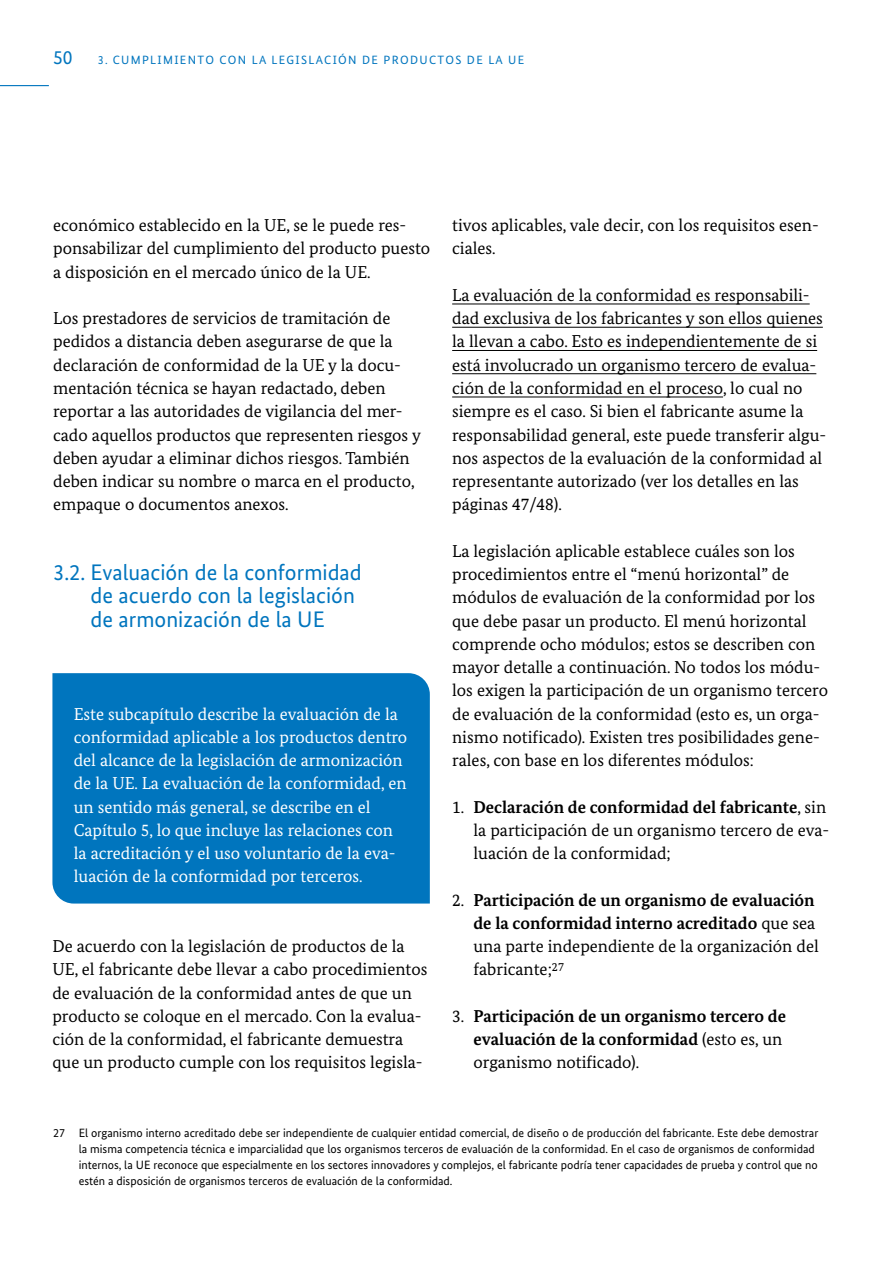
<style>
.page{position:relative;width:893px;height:1263px;background:#fff}
.page>*{position:absolute;margin:0;border:0;box-sizing:border-box;transform-origin:0 0}
.H3{font:22.5px/23.2px "Bundes Sans";color:#0075be}
.t1{font:19.5px "Bundes Sans";color:#0075be}
.P{font:17.25px/23.2px "Bundes Serif";color:#000}
.P-2{font:17.25px/23.2px "Bundes Serif";color:#fff}
.t2{font:700 17.25px/23.2px "Bundes Serif";color:#000}
.t3{font:12px/15.8px "Bundes Sans";color:#000}
.t4{font:12px "Bundes Sans";letter-spacing:.11em;color:#0075be}
.s1{font-weight:700}
.s2{font-weight:400}
</style>
<div class="page">
<hr style="left:0;top:85px;width:49px;height:1px;background:#0075be">
<hr style="left:452px;top:304px;width:358px;height:1px;background:#000">
<hr style="left:452px;top:327px;width:371px;height:1px;background:#000">
<hr style="left:452px;top:350px;width:365px;height:1px;background:#000">
<hr style="left:452px;top:373px;width:364px;height:1px;background:#000">
<hr style="left:452px;top:397px;width:271px;height:1px;background:#000">
<div style="left:52px;top:673px;width:378px;height:230px;background:#0075be"></div>
<p class="t1" style="left:53px;top:46px;width:21px">50</p>
<p class="t4" style="left:98px;top:53px;width:428px">3. CUMPLIMIENTO CON LA LEGISLACIÓN DE PRODUCTOS DE LA UE</p>
<p class="P" style="left:53px;top:213px;width:379px">económico establecido en la UE, se le puede res&shy;ponsabilizar del cumplimiento del producto puesto a disposición en el mercado único de la UE.</p>
<p class="P" style="left:53px;top:306px;width:369px">Los prestadores de servicios de tramitación de pedidos a distancia deben asegurarse de que la declaración de conformidad de la UE y la docu&shy;mentación técnica se hayan redactado, deben reportar a las autoridades de vigilancia del mer&shy;cado aquellos productos que representen riesgos y deben ayudar a eliminar dichos riesgos. También deben indicar su nombre o marca en el producto, empaque o documentos anexos.</p>
<h3 class="H3" style="left:90px;top:561px;width:273px;text-indent:-37px">3.2. Evaluación de la conformidad de acuerdo con la legislación de armonización de la UE</h3>
<p class="P-2" style="left:74px;top:702px;width:335px">Este subcapítulo describe la evaluación de la conformidad aplicable a los productos dentro del alcance de la legislación de armonización de la UE. La evaluación de la conformidad, en un sentido más general, se describe en el Capítulo 5, lo que incluye las relaciones con la acreditación y el uso voluntario de la eva&shy;luación de la conformidad por terceros.</p>
<p class="P" style="left:52px;top:934px;width:376px">De acuerdo con la legislación de productos de la UE, el fabricante debe llevar a cabo procedimientos de evaluación de la conformidad antes de que un producto se coloque en el mercado. Con la evalua&shy;ción de la conformidad, el fabricante demuestra que un producto cumple con los requisitos legisla-</p>
<p class="P" style="left:452px;top:213px;width:368px">tivos aplicables, vale decir, con los requisitos esen&shy;ciales.</p>
<p class="P" style="left:452px;top:283px;width:376px">La evaluación de la conformidad es responsabili&shy;dad exclusiva de los fabricantes y son ellos quienes la llevan a cabo. Esto es independientemente de si está involucrado un organismo tercero de evalua&shy;ción de la conformidad en el proceso, lo cual no siempre es el caso. Si bien el fabricante asume la responsabilidad general, este puede transferir algu&shy;nos aspectos de la evaluación de la conformidad al representante autorizado (ver los detalles en las páginas 47/48).</p>
<p class="P" style="left:452px;top:539px;width:377px">La legislación aplicable establece cuáles son los procedimientos entre el “menú horizontal” de módulos de evaluación de la conformidad por los que debe pasar un producto. El menú horizontal comprende ocho módulos; estos se describen con mayor detalle a continuación. No todos los módu&shy;los exigen la participación de un organismo tercero de evaluación de la conformidad (esto es, un orga&shy;nismo notificado). Existen tres posibilidades gene&shy;rales, con base en los diferentes módulos:</p>
<p class="P" style="left:473px;top:795px;width:357px;text-indent:-21px">1. <span class="s1">Declaración de conformidad del fabricante</span>, sin la participación de un organismo tercero de eva&shy;luación de la conformidad;</p>
<p class="t2" style="left:473px;top:888px;width:347px;text-indent:-21px"><span class="s2">2.</span> Participación de un organismo de evaluación de la conformidad interno acreditado <span class="s2">que sea una parte independiente de la organización del fabricante;</span><sup>27</sup></p>
<p class="t2" style="left:473px;top:1004px;width:314px;text-indent:-21px"><span class="s2">3.</span> Participación de un organismo tercero de evaluación de la conformidad <span class="s2">(esto es, un organismo notificado).</span></p>
<p class="t3" style="left:79px;top:1125px;width:741px;text-indent:-26px">27 El organismo interno acreditado debe ser independiente de cualquier entidad comercial, de diseño o de producción del fabricante. Este debe demostrar la misma competencia técnica e imparcialidad que los organismos terceros de evaluación de la conformidad. En el caso de organismos de conformidad internos, la UE reconoce que especialmente en los sectores innovadores y complejos, el fabricante podría tener capacidades de prueba y control que no estén a disposición de organismos terceros de evaluación de la conformidad.</p>
</div>
